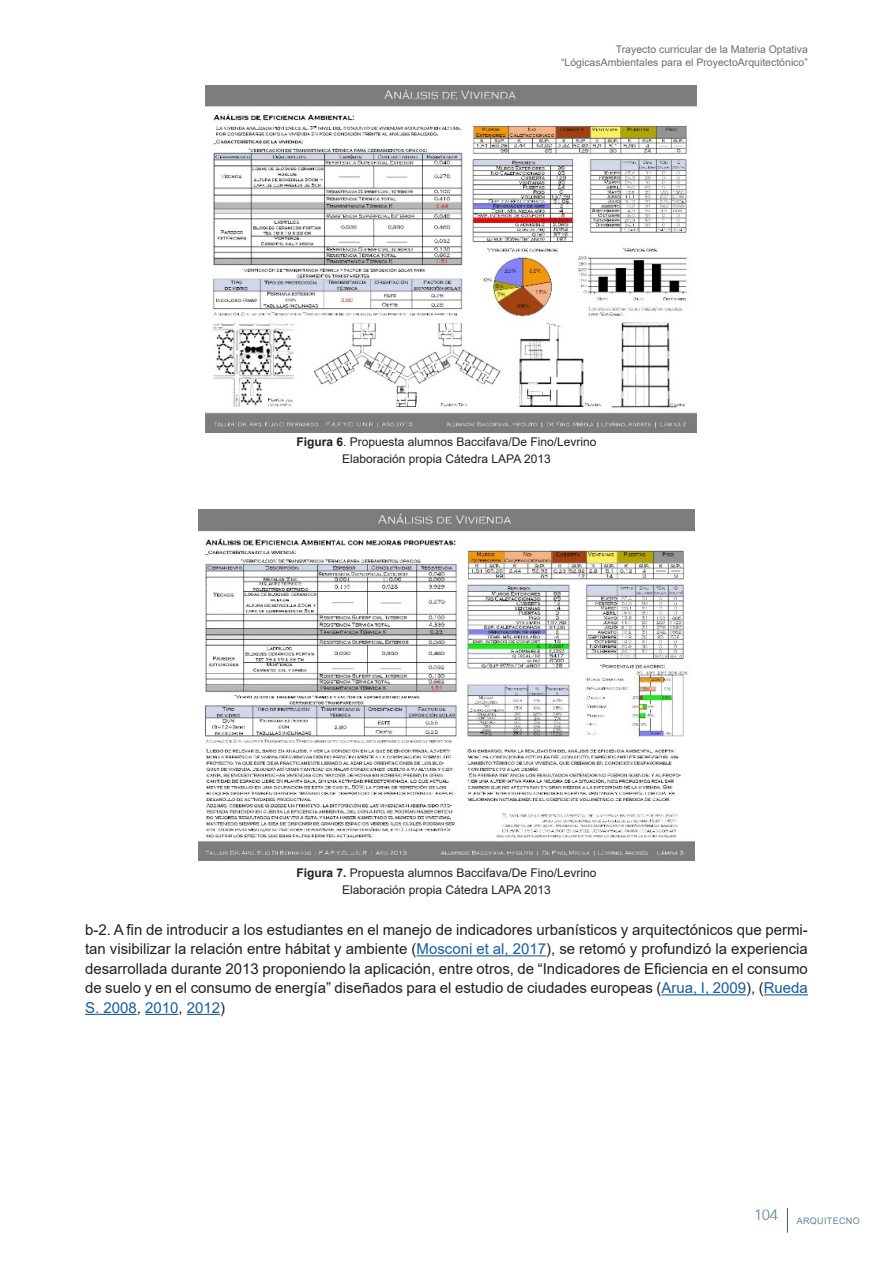
<style>
.page{position:relative;width:893px;height:1263px;background:#fff}
.page>*{position:absolute;margin:0;border:0;box-sizing:border-box;transform-origin:0 0}
.texto{font:15px/19.5px "Arial";color:#231f20;text-align:justify}
.epigrafe{font:12px "Arial";color:#231f20}
.t1{font:10.5px/12.6px "Arial";color:#6c6d70;text-align:right}
.t2{font:9px "Arial";letter-spacing:.035em;color:#5a8595}
.s1{font-weight:700}
.s2{color:#175d9e}
</style>
<div class="page">
<svg style="left:787px;top:1208px;width:1px;height:25px"></svg>
<hr style="left:417px;top:955px;width:129px;height:1px;background:#175d9e">
<hr style="left:662px;top:994px;width:84px;height:1px;background:#175d9e">
<hr style="left:764px;top:994px;width:44px;height:1px;background:#175d9e">
<hr style="left:85px;top:1014px;width:52px;height:1px;background:#175d9e">
<hr style="left:145px;top:1014px;width:33px;height:1px;background:#175d9e">
<hr style="left:187px;top:1014px;width:33px;height:1px;background:#175d9e">
<img style="left:205px;top:85px;width:491px;height:347px">
<img style="left:199px;top:509px;width:495px;height:352px">
<p class="t1" style="left:561px;top:43px;width:248px">Trayecto curricular de la Materia Optativa “LógicasAmbientales para el ProyectoArquitectónico”</p>
<p class="epigrafe" style="left:296px;top:434px;width:302px"><span class="s1">Figura 6</span>. Propuesta alumnos Baccifava/De Fino/Levrino</p>
<p class="epigrafe" style="left:342px;top:450px;width:210px">Elaboración propia Cátedra LAPA 2013</p>
<p class="epigrafe" style="left:296px;top:865px;width:302px"><span class="s1">Figura 7.</span> Propuesta alumnos Baccifava/De Fino/Levrino</p>
<p class="epigrafe" style="left:342px;top:881px;width:210px">Elaboración propia Cátedra LAPA 2013</p>
<p class="texto" style="left:85px;top:920px;width:724px">b-2. A fin de introducir a los estudiantes en el manejo de indicadores urbanísticos y arquitectónicos que permi&shy;tan visibilizar la relación entre hábitat y ambiente (<span class="s2">Mosconi et al, 2017</span>), se retomó y profundizó la experiencia desarrollada durante 2013 proponiendo la aplicación, entre otros, de “Indicadores de Eficiencia en el consumo de suelo y en el consumo de energía” diseñados para el estudio de ciudades europeas (<span class="s2">Arua, I, 2009</span>), (<span class="s2">Rueda S. 2008</span>, <span class="s2">2010</span>, <span class="s2">2012</span>)</p>
<p class="t2" style="left:754px;top:1214px;width:107px"><sup>104</sup> ARQUITECNO</p>
</div>
